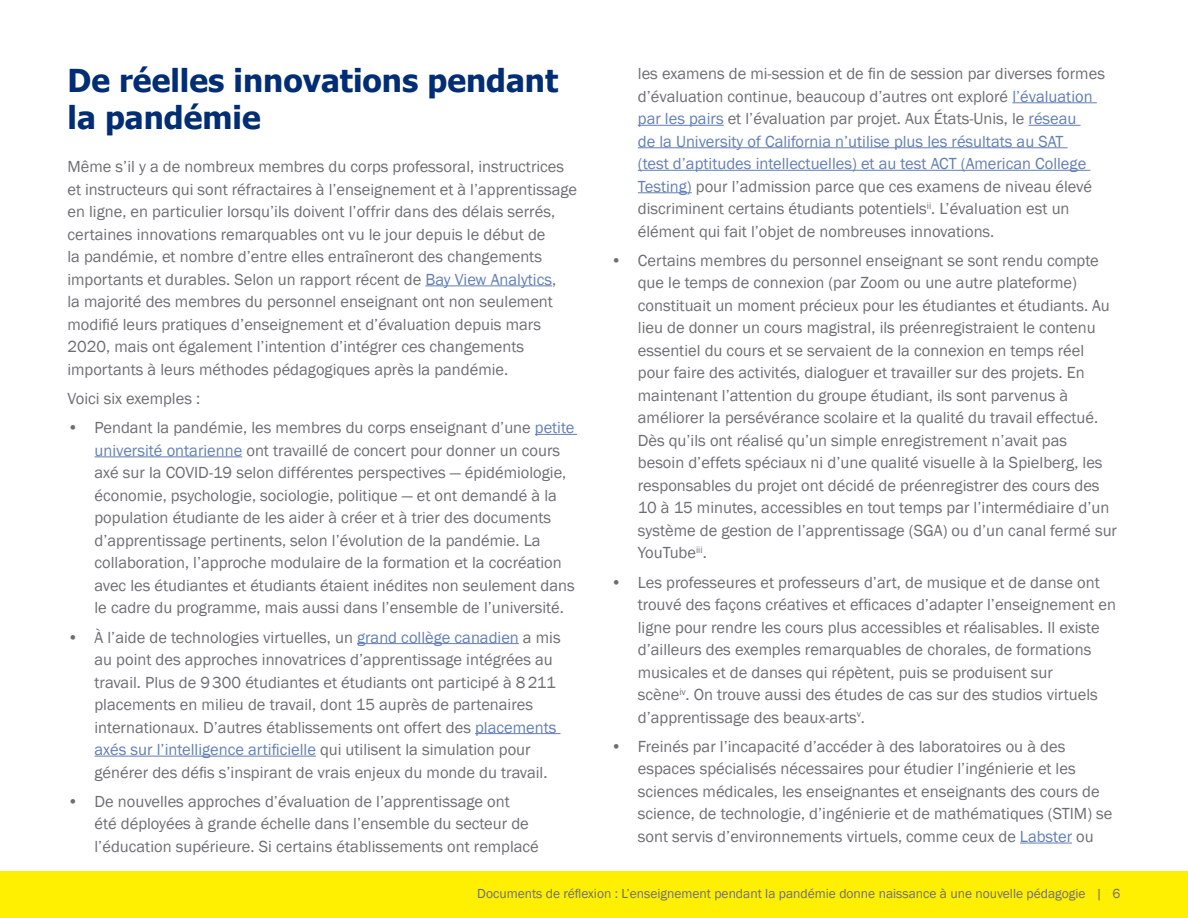
<style>
.page{position:relative;width:1188px;height:918px;background:#fff}
.page>*{position:absolute;margin:0;border:0;box-sizing:border-box;transform-origin:0 0}
.t1{font:700 31.5px/37.8px "Tahoma";color:#002d74}
.t2{font:16.5px/22.5px "Franklin Gothic";color:#6d6e71}
.t3{font:13.5px "Franklin Gothic";color:#6d6e71}
.s1{color:#627fb5}
</style>
<div class="page">
<div style="left:0;top:872px;width:1188px;height:46px;background:#ffef00"></div>
<hr style="left:425px;top:285px;width:127px;height:1px;background:#627fb5">
<hr style="left:535px;top:434px;width:42px;height:1px;background:#627fb5">
<hr style="left:94px;top:456px;width:148px;height:1px;background:#627fb5">
<hr style="left:357px;top:643px;width:162px;height:1px;background:#627fb5">
<hr style="left:475px;top:733px;width:86px;height:1px;background:#627fb5">
<hr style="left:94px;top:756px;width:222px;height:1px;background:#627fb5">
<hr style="left:1012px;top:102px;width:85px;height:1px;background:#627fb5">
<hr style="left:638px;top:125px;width:86px;height:1px;background:#627fb5">
<hr style="left:1029px;top:125px;width:52px;height:1px;background:#627fb5">
<hr style="left:638px;top:147px;width:430px;height:1px;background:#627fb5">
<hr style="left:638px;top:170px;width:452px;height:1px;background:#627fb5">
<hr style="left:638px;top:192px;width:54px;height:1px;background:#627fb5">
<hr style="left:1020px;top:843px;width:52px;height:1px;background:#627fb5">
<h1 class="t1" style="left:68px;top:59px;width:492px">De réelles innovations pendant la pandémie</h1>
<p class="t2" style="left:68px;top:156px;width:511px">Même s’il y a de nombreux membres du corps professoral, instructrices et instructeurs qui sont réfractaires à l’enseignement et à l’apprentissage en ligne, en particulier lorsqu’ils doivent l’offrir dans des délais serrés, certaines innovations remarquables ont vu le jour depuis le début de<br>la pandémie, et nombre d’entre elles entraîneront des changements importants et durables. Selon un rapport récent de <span class="s1">Bay View Analytics</span>,<br>la majorité des membres du personnel enseignant ont non seulement modifié leurs pratiques d’enseignement et d’évaluation depuis mars 2020, mais ont également l’intention d’intégrer ces changements importants à leurs méthodes pédagogiques après la pandémie.</p>
<p class="t2" style="left:68px;top:388px;width:134px">Voici six exemples :</p>
<p class="t2" style="left:94px;top:417px;width:482px;text-indent:-27px">• Pendant la pandémie, les membres du corps enseignant d’une <span class="s1">petite université ontarienne</span> ont travaillé de concert pour donner un cours axé sur la COVID-19 selon différentes perspectives — épidémiologie, économie, psychologie, sociologie, politique — et ont demandé à la population étudiante de les aider à créer et à trier des documents d’apprentissage pertinents, selon l’évolution de la pandémie. La collaboration, l’approche modulaire de la formation et la cocréation avec les étudiantes et étudiants étaient inédites non seulement dans le cadre du programme, mais aussi dans l’ensemble de l’université.</p>
<p class="t2" style="left:94px;top:626px;width:468px;text-indent:-27px">• À l’aide de technologies virtuelles, un <span class="s1">grand collège canadien</span> a mis au point des approches innovatrices d’apprentissage intégrées au travail. Plus de 9300 étudiantes et étudiants ont participé à 8211 placements en milieu de travail, dont 15 auprès de partenaires internationaux. D’autres établissements ont offert des <span class="s1">placements axés sur l’intelligence artificielle</span> qui utilisent la simulation pour générer des défis s’inspirant de vrais enjeux du monde du travail.</p>
<p class="t2" style="left:94px;top:790px;width:446px;text-indent:-27px">• De nouvelles approches d’évaluation de l’apprentissage ont<br>été déployées à grande échelle dans l’ensemble du secteur de l’éducation supérieure. Si certains établissements ont remplacé</p>
<p class="t2" style="left:638px;top:63px;width:469px">les examens de mi-session et de fin de session par diverses formes d’évaluation continue, beaucoup d’autres ont exploré <span class="s1">l’évaluation par les pairs</span> et l’évaluation par projet. Aux États-Unis, le <span class="s1">réseau<br>de la University of California n’utilise plus les résultats au SAT<br>(test d’aptitudes intellectuelles) et au test ACT (American College Testing)</span> pour l’admission parce que ces examens de niveau élevé discriminent certains étudiants potentiels<sup>ii</sup>. L’évaluation est un élément qui fait l’objet de nombreuses innovations.</p>
<p class="t2" style="left:638px;top:249px;width:481px;text-indent:-27px">• Certains membres du personnel enseignant se sont rendu compte que le temps de connexion (par Zoom ou une autre plateforme) constituait un moment précieux pour les étudiantes et étudiants. Au lieu de donner un cours magistral, ils préenregistraient le contenu essentiel du cours et se servaient de la connexion en temps réel pour faire des activités, dialoguer et travailler sur des projets. En maintenant l’attention du groupe étudiant, ils sont parvenus à améliorer la persévérance scolaire et la qualité du travail effectué.<br>Dès qu’ils ont réalisé qu’un simple enregistrement n’avait pas besoin d’effets spéciaux ni d’une qualité visuelle à la Spielberg, les responsables du projet ont décidé de préenregistrer des cours des 10 à 15 minutes, accessibles en tout temps par l’intermédiaire d’un système de gestion de l’apprentissage (SGA) ou d’un canal fermé sur YouTube<sup>iii</sup>.</p>
<p class="t2" style="left:638px;top:571px;width:480px;text-indent:-27px">• Les professeures et professeurs d’art, de musique et de danse ont trouvé des façons créatives et efficaces d’adapter l’enseignement en ligne pour rendre les cours plus accessibles et réalisables. Il existe d’ailleurs des exemples remarquables de chorales, de formations musicales et de danses qui répètent, puis se produisent sur<br>scène<sup>iv</sup>. On trouve aussi des études de cas sur des studios virtuels d’apprentissage des beaux-arts<sup>v</sup>.</p>
<p class="t2" style="left:638px;top:735px;width:476px;text-indent:-27px">• Freinés par l’incapacité d’accéder à des laboratoires ou à des espaces spécialisés nécessaires pour étudier l’ingénierie et les sciences médicales, les enseignantes et enseignants des cours de science, de technologie, d’ingénierie et de mathématiques (STIM) se sont servis d’environnements virtuels, comme ceux de <span class="s1">Labster</span> ou</p>
<p class="t3" style="left:477px;top:885px;width:645px">Documents de réflexion : L’enseignement pendant la pandémie donne naissance à une nouvelle pédagogie | 6</p>
</div>
